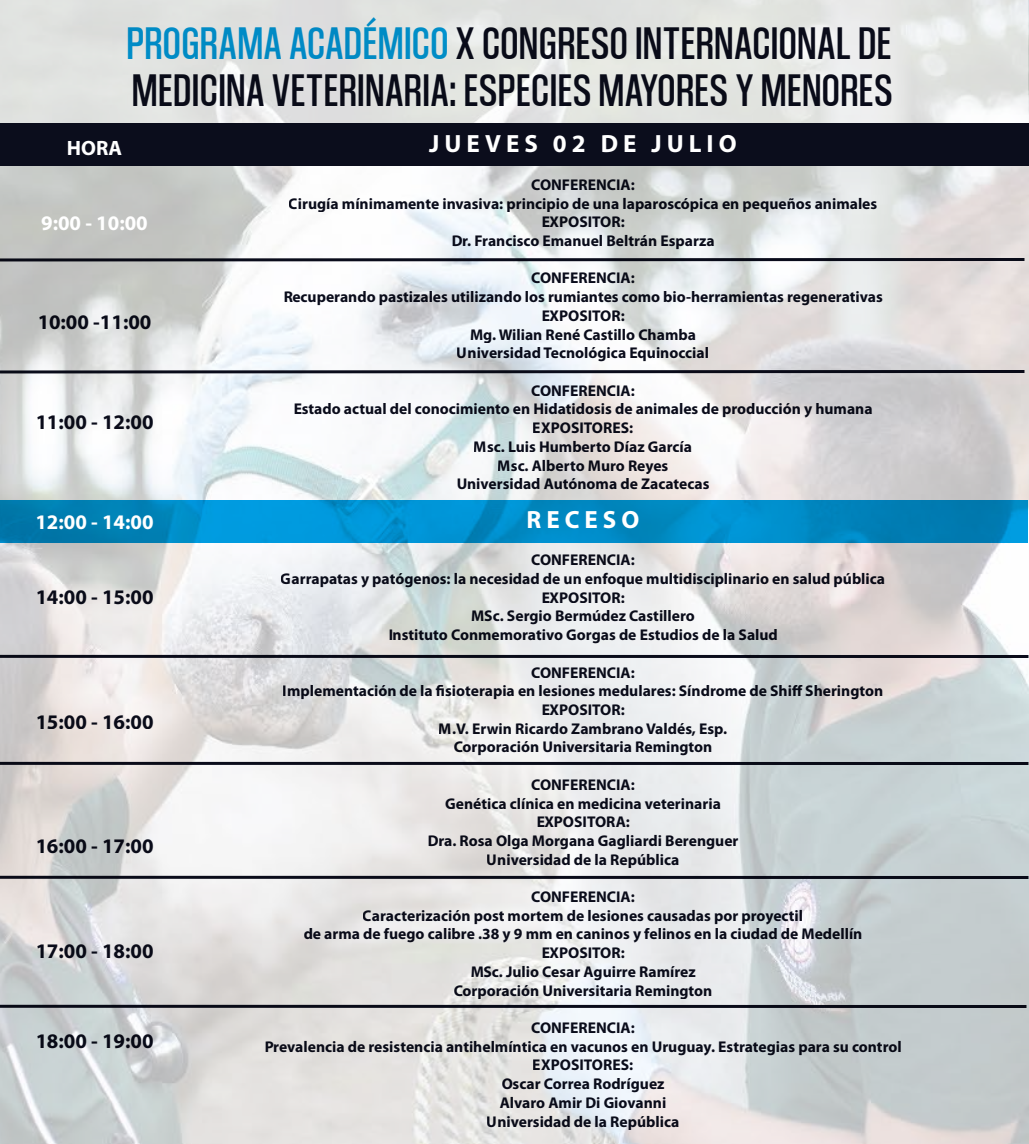
<style>
.page{position:relative;width:1029px;height:1144px;background:#fff}
.page>*{position:absolute;margin:0;border:0;box-sizing:border-box;transform-origin:0 0}
.t1{font:48.3px/46.7px "Coolvetica Condensed Rg";letter-spacing:.02em;color:#0b0d1c}
.t2{font:700 25px "Myriad Pro";letter-spacing:.2em;color:#fff}
.t3{font:700 20.8px "Myriad Pro";color:#0b0d1c}
.t4{font:700 20.8px "Myriad Pro";color:#fff}
.t5{font:700 15.6px/18.7px "Myriad Pro";color:#0b0d1c;text-align:center}
.s1{color:#009ee2}
</style>
<div class="page">
<img style="left:0;top:0;width:1029px;height:1144px">
<svg style="left:0;top:0;width:1028px;height:123px;background:#e3e4e2"></svg>
<svg style="left:0;top:370px;width:1024px;height:3px;background:#191b28"></svg>
<svg style="left:0;top:258px;width:1024px;height:3px;background:#191a27"></svg>
<hr style="left:0;top:655px;width:1028px;height:3px;background:#0b0d1c">
<hr style="left:0;top:762px;width:1028px;height:3px;background:#0b0d1c">
<hr style="left:0;top:876px;width:1028px;height:3px;background:#0b0d1c">
<hr style="left:0;top:1005px;width:1026px;height:3px;background:#0b0d1c">
<svg style="left:0;top:500px;width:1028px;height:43px;background:#008ac5"></svg>
<div style="left:0;top:123px;width:1029px;height:43px;background:#0b0d1c"></div>
<h1 class="t1" style="left:127px;top:18px;width:767px"><span class="s1">PROGRAMA ACADÉMICO</span> X CONGRESO INTERNACIONAL DE<br>MEDICINA VETERINARIA: ESPECIES MAYORES Y MENORES</h1>
<h2 class="t2" style="left:429px;top:130px;width:309px">JUEVES 02 DE JULIO</h2>
<p class="t5" style="left:289px;top:176px;width:590px">CONFERENCIA:<br>Cirugía mínimamente invasiva: principio de una laparoscópica en pequeños animales EXPOSITOR:<br>Dr. Francisco Emanuel Beltrán Esparza</p>
<p class="t5" style="left:283px;top:269px;width:601px">CONFERENCIA:<br>Recuperando pastizales utilizando los rumiantes como bio-herramientas regenerativas EXPOSITOR:<br>Mg. Wilian René Castillo Chamba<br>Universidad Tecnológica Equinoccial</p>
<p class="t5" style="left:293px;top:381px;width:581px">CONFERENCIA:<br>Estado actual del conocimiento en Hidatidosis de animales de producción y humana EXPOSITORES:<br>Msc. Luis Humberto Díaz García<br>Msc. Alberto Muro Reyes<br>Universidad Autónoma de Zacatecas</p>
<h2 class="t2" style="left:527px;top:506px;width:114px">RECESO</h2>
<p class="t5" style="left:281px;top:551px;width:606px">CONFERENCIA:<br>Garrapatas y patógenos: la necesidad de un enfoque multidisciplinario en salud pública EXPOSITOR:<br>MSc. Sergio Bermúdez Castillero<br>Instituto Conmemorativo Gorgas de Estudios de la Salud</p>
<p class="t5" style="left:283px;top:663px;width:602px">CONFERENCIA:<br>Implementación de la fisioterapia en lesiones medulares: Síndrome de Shiff Sherington EXPOSITOR:<br>M.V. Erwin Ricardo Zambrano Valdés, Esp.<br>Corporación Universitaria Remington</p>
<p class="t5" style="left:428px;top:775px;width:312px">CONFERENCIA:<br>Genética clínica en medicina veterinaria<br>EXPOSITORA:<br>Dra. Rosa Olga Morgana Gagliardi Berenguer<br>Universidad de la República</p>
<p class="t5" style="left:304px;top:888px;width:560px">CONFERENCIA:<br>Caracterización post mortem de lesiones causadas por proyectil<br>de arma de fuego calibre .38 y 9 mm en caninos y felinos en la ciudad de Medellín EXPOSITOR:<br>MSc. Julio Cesar Aguirre Ramírez<br>Corporación Universitaria Remington</p>
<p class="t5" style="left:264px;top:1019px;width:639px">CONFERENCIA:<br>Prevalencia de resistencia antihelmíntica en vacunos en Uruguay. Estrategias para su control EXPOSITORES:<br>Oscar Correa Rodríguez<br>Alvaro Amir Di Giovanni<br>Universidad de la República</p>
<h3 class="t4" style="left:67px;top:136px;width:57px">HORA</h3>
<h3 class="t4" style="left:41px;top:211px;width:108px">9:00 - 10:00</h3>
<h3 class="t3" style="left:38px;top:311px;width:115px">10:00 -11:00</h3>
<h3 class="t3" style="left:35px;top:411px;width:120px">11:00 - 12:00</h3>
<h3 class="t4" style="left:35px;top:510px;width:120px">12:00 - 14:00</h3>
<h3 class="t3" style="left:35px;top:585px;width:120px">14:00 - 15:00</h3>
<h3 class="t3" style="left:35px;top:710px;width:120px">15:00 - 16:00</h3>
<h3 class="t3" style="left:35px;top:835px;width:120px">16:00 - 17:00</h3>
<h3 class="t3" style="left:35px;top:940px;width:120px">17:00 - 18:00</h3>
<h3 class="t3" style="left:35px;top:1030px;width:120px">18:00 - 19:00</h3>
</div>
